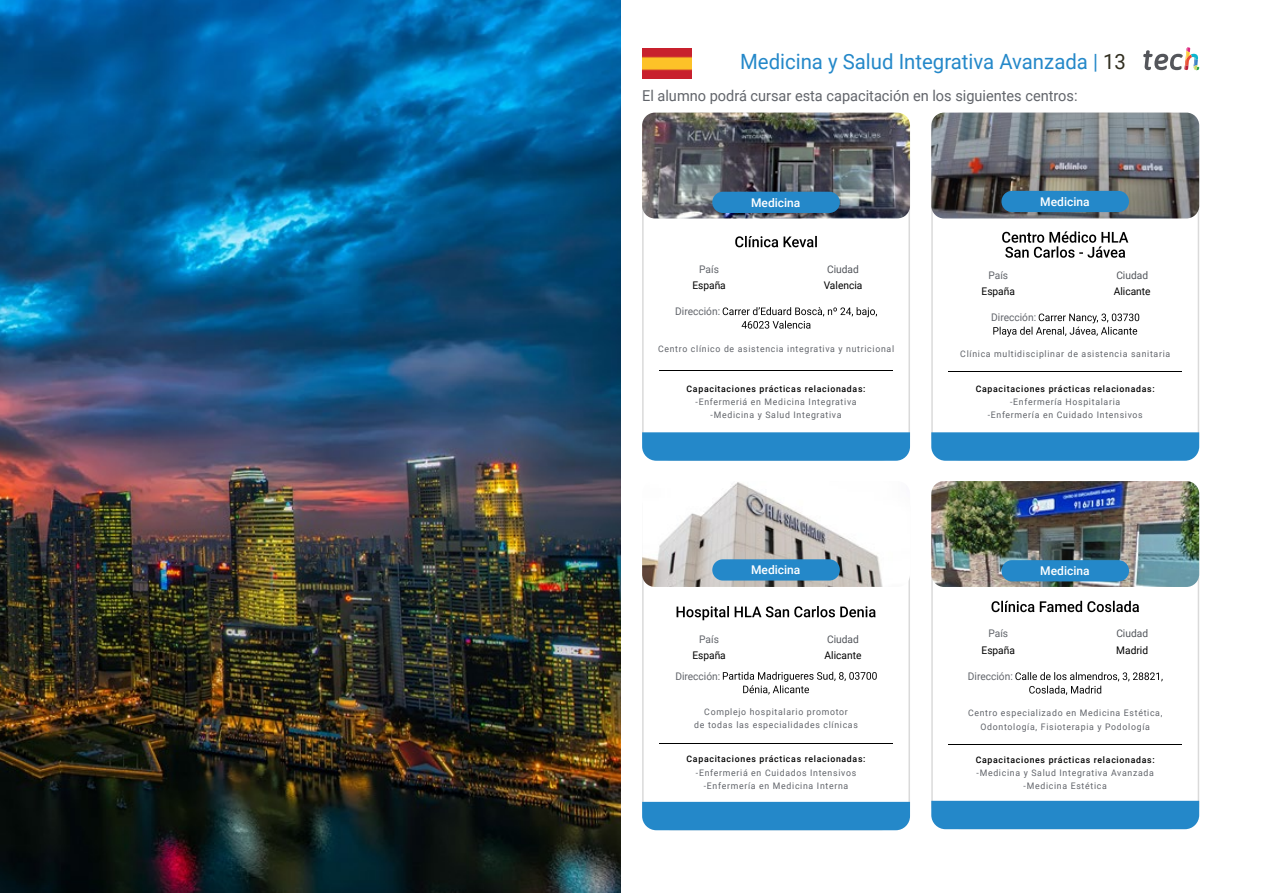
<style>
.page{position:relative;width:1263px;height:893px;background:#fff}
.page>*{position:absolute;margin:0;border:0;box-sizing:border-box;transform-origin:0 0}
.t1{font:21px "Roboto";color:#2488c9}
.t2{font:15px "Roboto";color:#61646a}
.t3{font:500 12px "Roboto";color:#fff}
.t4{font:10.5px "Roboto";color:#61646a}
.t5{font:10.5px "Roboto";color:#000}
.t6{font:10.5px "Roboto";color:#52555b}
.t7{font:9px/13.2px "Roboto";letter-spacing:.08em;color:#61646a;text-align:center}
.t8{font:500 9px "Roboto";letter-spacing:.08em;color:#000}
.s1{color:#312e20}
</style>
<div class="page">
<img style="left:0;top:0;width:621px;height:893px">
<img style="left:642px;top:49px;width:49px;height:30px">
<svg style="left:1143px;top:47px;width:56px;height:24px"></svg>
<svg style="left:642px;top:112px;width:269px;height:325px"></svg>
<img style="left:642px;top:113px;width:268px;height:105px">
<div style="left:712px;top:192px;width:128px;height:21px;background:#2488c9;border-radius:11px"></div>
<svg style="left:642px;top:432px;width:268px;height:29px;background:#2a8bca"></svg>
<hr style="left:659px;top:370px;width:234px;height:1px;background:#000">
<svg style="left:735px;top:236px;width:82px;height:11px"></svg>
<svg style="left:723px;top:307px;width:154px;height:22px"></svg>
<svg style="left:931px;top:112px;width:269px;height:337px"></svg>
<img style="left:931px;top:113px;width:268px;height:105px">
<svg style="left:931px;top:432px;width:268px;height:29px;background:#2a8bca"></svg>
<hr style="left:948px;top:371px;width:234px;height:1px;background:#000">
<svg style="left:1002px;top:231px;width:126px;height:27px"></svg>
<svg style="left:993px;top:314px;width:146px;height:23px"></svg>
<div style="left:1001px;top:191px;width:128px;height:21px;background:#2488c9;border-radius:11px"></div>
<svg style="left:642px;top:587px;width:269px;height:244px"></svg>
<img style="left:642px;top:482px;width:268px;height:105px">
<div style="left:642px;top:802px;width:268px;height:28px;background:#2488c9"></div>
<hr style="left:659px;top:743px;width:234px;height:1px;background:#000">
<svg style="left:676px;top:606px;width:200px;height:14px"></svg>
<svg style="left:723px;top:672px;width:154px;height:23px"></svg>
<div style="left:712px;top:559px;width:128px;height:22px;background:#2488c9;border-radius:11px"></div>
<svg style="left:931px;top:492px;width:269px;height:338px"></svg>
<img style="left:931px;top:481px;width:268px;height:106px">
<div style="left:1001px;top:560px;width:128px;height:21px;background:#2488c9;border-radius:11px"></div>
<div style="left:931px;top:801px;width:268px;height:28px;background:#2488c9"></div>
<hr style="left:948px;top:744px;width:234px;height:1px;background:#000">
<svg style="left:991px;top:601px;width:148px;height:11px"></svg>
<svg style="left:1015px;top:672px;width:147px;height:23px"></svg>
<h1 class="t1" style="left:740px;top:47px;width:387px">Medicina y Salud Integrativa Avanzada | <span class="s1">13</span></h1>
<h2 class="t2" style="left:642px;top:86px;width:437px">El alumno podrá cursar esta capacitación en los siguientes centros:</h2>
<p class="t4" style="left:699px;top:261px;width:21px">País</p>
<p class="t5" style="left:692px;top:278px;width:35px">España</p>
<p class="t4" style="left:675px;top:304px;width:46px">Dirección:</p>
<h3 class="t3" style="left:751px;top:194px;width:51px">Medicina</h3>
<p class="t6" style="left:827px;top:261px;width:33px">Ciudad</p>
<p class="t5" style="left:824px;top:278px;width:40px">Valencia</p>
<p class="t7" style="left:658px;top:342px;width:238px">Centro clínico de asistencia integrativa y nutricional</p>
<p class="t8" style="left:686px;top:382px;width:180px">Capacitaciones prácticas relacionadas:</p>
<p class="t7" style="left:695px;top:395px;width:163px">-Enfermeriá en Medicina Integrativa -Medicina y Salud Integrativa</p>
<p class="t4" style="left:988px;top:268px;width:21px">País</p>
<p class="t5" style="left:981px;top:284px;width:35px">España</p>
<h3 class="t3" style="left:1040px;top:193px;width:51px">Medicina</h3>
<p class="t6" style="left:1116px;top:268px;width:33px">Ciudad</p>
<p class="t5" style="left:1114px;top:284px;width:38px">Alicante</p>
<p class="t4" style="left:991px;top:310px;width:46px">Dirección:</p>
<p class="t7" style="left:960px;top:347px;width:211px">Clínica multidisciplinar de asistencia sanitaria</p>
<p class="t8" style="left:976px;top:382px;width:180px">Capacitaciones prácticas relacionadas:</p>
<p class="t7" style="left:988px;top:395px;width:157px">-Enfermería Hospitalaria -Enfermería en Cuidado Intensivos</p>
<p class="t4" style="left:699px;top:631px;width:21px">País</p>
<p class="t5" style="left:692px;top:648px;width:35px">España</p>
<h3 class="t3" style="left:751px;top:562px;width:51px">Medicina</h3>
<h3 class="t3" style="left:1040px;top:563px;width:51px">Medicina</h3>
<p class="t6" style="left:827px;top:631px;width:33px">Ciudad</p>
<p class="t5" style="left:825px;top:648px;width:38px">Alicante</p>
<p class="t4" style="left:988px;top:626px;width:21px">País</p>
<p class="t5" style="left:981px;top:642px;width:35px">España</p>
<p class="t6" style="left:1116px;top:626px;width:33px">Ciudad</p>
<p class="t5" style="left:1116px;top:642px;width:33px">Madrid</p>
<p class="t4" style="left:675px;top:668px;width:46px">Dirección:</p>
<p class="t7" style="left:694px;top:704px;width:165px">Complejo hospitalario promotor<br>de todas las especialidades clínicas</p>
<p class="t8" style="left:686px;top:753px;width:180px">Capacitaciones prácticas relacionadas:</p>
<p class="t7" style="left:696px;top:766px;width:162px">-Enfermeriá en Cuidados Intensivos -Enfermería en Medicina Interna</p>
<p class="t4" style="left:968px;top:669px;width:46px">Dirección:</p>
<p class="t7" style="left:968px;top:706px;width:196px">Centro especializado en Medicina Estética,<br>Odontología, Fisioterapia y Podología</p>
<p class="t8" style="left:976px;top:753px;width:180px">Capacitaciones prácticas relacionadas:</p>
<p class="t7" style="left:976px;top:766px;width:179px">-Medicina y Salud Integrativa Avanzada -Medicina Estética</p>
</div>
